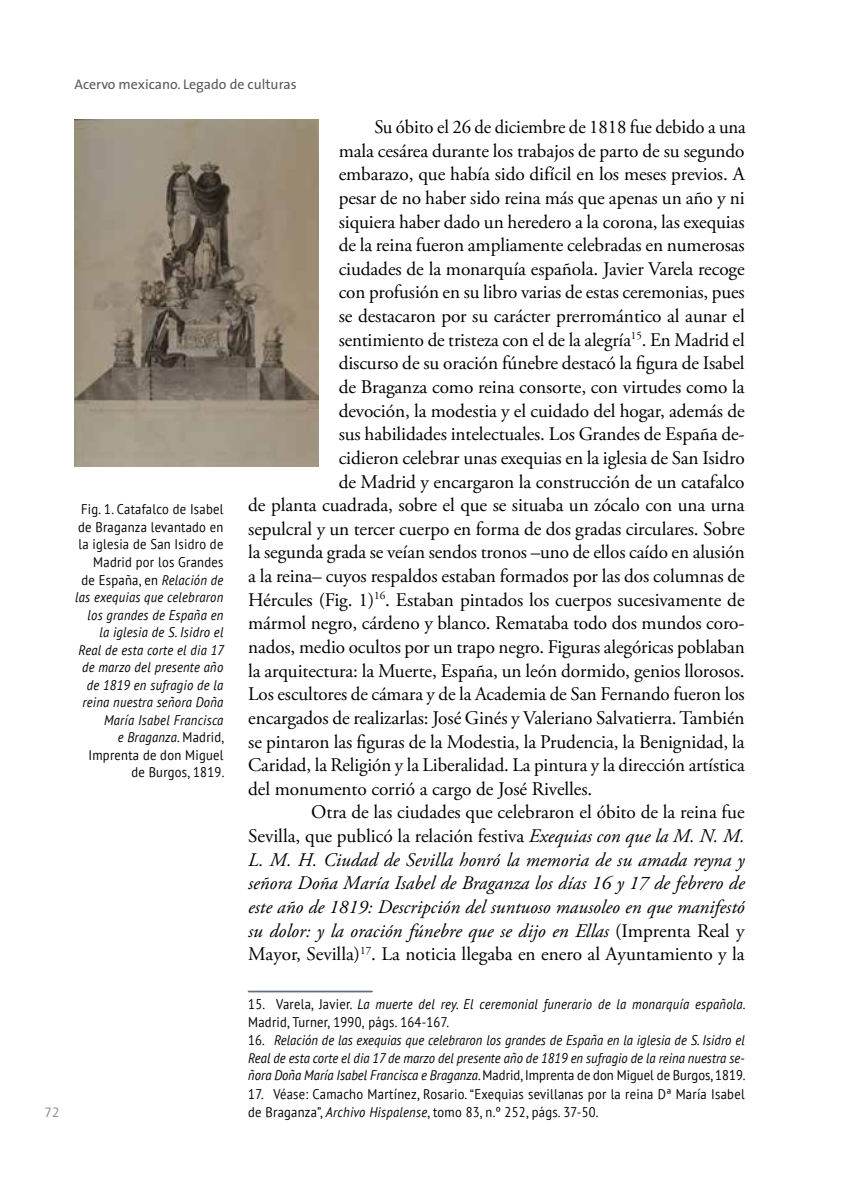
<style>
.page{position:relative;width:844px;height:1191px;background:#fff}
.page>*{position:absolute;margin:0;border:0;box-sizing:border-box;transform-origin:0 0}
.t1{font:19.25px "Adobe Garamond Pro";letter-spacing:-.005em;color:#000}
.t2{font:italic 19.25px "Adobe Garamond Pro";color:#000}
.t3{font:italic 14px/17.5px "PT Sans";letter-spacing:.02em;color:#000;scale:.9 1}
.t4{font:14px/17.5px "PT Sans";letter-spacing:.02em;color:#000;scale:.9 1}
.t5{font:14px "The Sans";color:#595959}
.t6{font:14px "Quay Itc T";color:#808285}
.s1{font-style:normal}
.s2{font-style:italic}
</style>
<div class="page">
<svg style="left:248px;top:991px;width:124px;height:1px"></svg>
<img style="left:74px;top:119px;width:245px;height:347px">
<p class="t6" style="left:45px;top:1103px;width:16px">72</p>
<p class="t5" style="left:74px;top:73px;width:223px">Acervo mexicano. Legado de culturas</p>
<p class="t3" style="left:75px;top:500px;width:167px;text-align:right"><span class="s1">Fig. 1. Catafalco de Isabel de Braganza levantado en la iglesia de San Isidro de<br>Madrid por los Grandes<br>de España, en</span> Relación de las exequias que celebraron los grandes de España en la iglesia de S. Isidro el<br>Real de esta corte el dia 17 de marzo del presente año de 1819 en sufragio de la reina nuestra señora Doña<br>María Isabel Francisca<br>e Braganza. <span class="s1">Madrid,<br>Imprenta de don Miguel de Burgos, 1819.</span></p>
<p class="t1" style="left:374px;top:115px;width:373px">Su óbito el 26 de diciembre de 1818 fue debido a una</p>
<p class="t1" style="left:338px;top:139px;width:407px">mala cesárea durante los trabajos de parto de su segundo</p>
<p class="t1" style="left:338px;top:163px;width:407px">embarazo, que había sido difícil en los meses previos. A</p>
<p class="t1" style="left:338px;top:186px;width:407px">pesar de no haber sido reina más que apenas un año y ni</p>
<p class="t1" style="left:338px;top:210px;width:407px">siquiera haber dado un heredero a la corona, las exequias</p>
<p class="t1" style="left:338px;top:233px;width:407px">de la reina fueron ampliamente celebradas en numerosas</p>
<p class="t1" style="left:338px;top:257px;width:407px">ciudades de la monarquía española. Javier Varela recoge</p>
<p class="t1" style="left:338px;top:281px;width:407px">con profusión en su libro varias de estas ceremonias, pues</p>
<p class="t1" style="left:338px;top:304px;width:407px">se destacaron por su carácter prerromántico al aunar el</p>
<p class="t1" style="left:338px;top:328px;width:407px">sentimiento de tristeza con el de la alegría<sup>15</sup>. En Madrid el</p>
<p class="t1" style="left:338px;top:352px;width:407px">discurso de su oración fúnebre destacó la figura de Isabel</p>
<p class="t1" style="left:338px;top:375px;width:407px">de Braganza como reina consorte, con virtudes como la</p>
<p class="t1" style="left:338px;top:399px;width:407px">devoción, la modestia y el cuidado del hogar, además de</p>
<p class="t1" style="left:338px;top:422px;width:407px">sus habilidades intelectuales. Los Grandes de España de-</p>
<p class="t1" style="left:338px;top:446px;width:407px">cidieron celebrar unas exequias en la iglesia de San Isidro</p>
<p class="t1" style="left:338px;top:470px;width:407px">de Madrid y encargaron la construcción de un catafalco</p>
<p class="t1" style="left:248px;top:493px;width:498px">de planta cuadrada, sobre el que se situaba un zócalo con una urna</p>
<p class="t1" style="left:248px;top:517px;width:498px">sepulcral y un tercer cuerpo en forma de dos gradas circulares. Sobre</p>
<p class="t1" style="left:248px;top:541px;width:498px">la segunda grada se veían sendos tronos –uno de ellos caído en alusión</p>
<p class="t1" style="left:248px;top:564px;width:498px">a la reina– cuyos respaldos estaban formados por las dos columnas de</p>
<p class="t1" style="left:248px;top:588px;width:498px">Hércules (Fig. 1)<sup>16</sup>. Estaban pintados los cuerpos sucesivamente de</p>
<p class="t1" style="left:248px;top:611px;width:498px">mármol negro, cárdeno y blanco. Remataba todo dos mundos coro-</p>
<p class="t1" style="left:248px;top:635px;width:498px">nados, medio ocultos por un trapo negro. Figuras alegóricas poblaban</p>
<p class="t1" style="left:248px;top:659px;width:498px">la arquitectura: la Muerte, España, un león dormido, genios llorosos.</p>
<p class="t1" style="left:248px;top:682px;width:497px">Los escultores de cámara y de la Academia de San Fernando fueron los</p>
<p class="t1" style="left:248px;top:706px;width:498px">encargados de realizarlas: José Ginés y Valeriano Salvatierra. También</p>
<p class="t1" style="left:248px;top:730px;width:498px">se pintaron las figuras de la Modestia, la Prudencia, la Benignidad, la</p>
<p class="t1" style="left:248px;top:753px;width:498px">Caridad, la Religión y la Liberalidad. La pintura y la dirección artística</p>
<p class="t1" style="left:248px;top:777px;width:345px">del monumento corrió a cargo de José Rivelles.</p>
<p class="t1" style="left:311px;top:800px;width:435px">Otra de las ciudades que celebraron el óbito de la reina fue</p>
<p class="t1" style="left:248px;top:824px;width:498px">Sevilla, que publicó la relación festiva <span class="s2">Exequias con que la M. N. M.</span></p>
<p class="t2" style="left:248px;top:848px;width:498px">L. M. H. Ciudad de Sevilla honró la memoria de su amada reyna y</p>
<p class="t2" style="left:248px;top:871px;width:498px">señora Doña María Isabel de Braganza los días 16 y 17 de febrero de</p>
<p class="t2" style="left:248px;top:895px;width:498px">este año de 1819: Descripción del suntuoso mausoleo en que manifestó</p>
<p class="t2" style="left:248px;top:919px;width:498px">su dolor: y la oración fúnebre que se dijo en Ellas <span class="s1">(Imprenta Real y</span></p>
<p class="t1" style="left:248px;top:942px;width:498px">Mayor, Sevilla)<sup>17</sup>. La noticia llegaba en enero al Ayuntamiento y la</p>
<p class="t3" style="left:248px;top:995px;width:554px"><span class="s1">15. Varela, Javier.</span> La muerte del rey. El ceremonial funerario de la monarquía española<span class="s1">.<br>Madrid, Turner, 1990, págs. 164-167.</span></p>
<p class="t3" style="left:248px;top:1031px;width:554px;text-align:justify"><span class="s1">16.</span> Relación de las exequias que celebraron los grandes de España en la iglesia de S. Isidro el Real de esta corte el dia 17 de marzo del presente año de 1819 en sufragio de la reina nuestra se&shy;ñora Doña María Isabel Francisca e Braganza<span class="s1">. Madrid, Imprenta de don Miguel de Burgos, 1819.</span></p>
<p class="t4" style="left:248px;top:1085px;width:553px">17. Véase: Camacho Martínez, Rosario. “Exequias sevillanas por la reina Dª María Isabel de Braganza”, <span class="s2">Archivo Hispalense</span>, tomo 83, n.º 252, págs. 37-50.</p>
</div>
